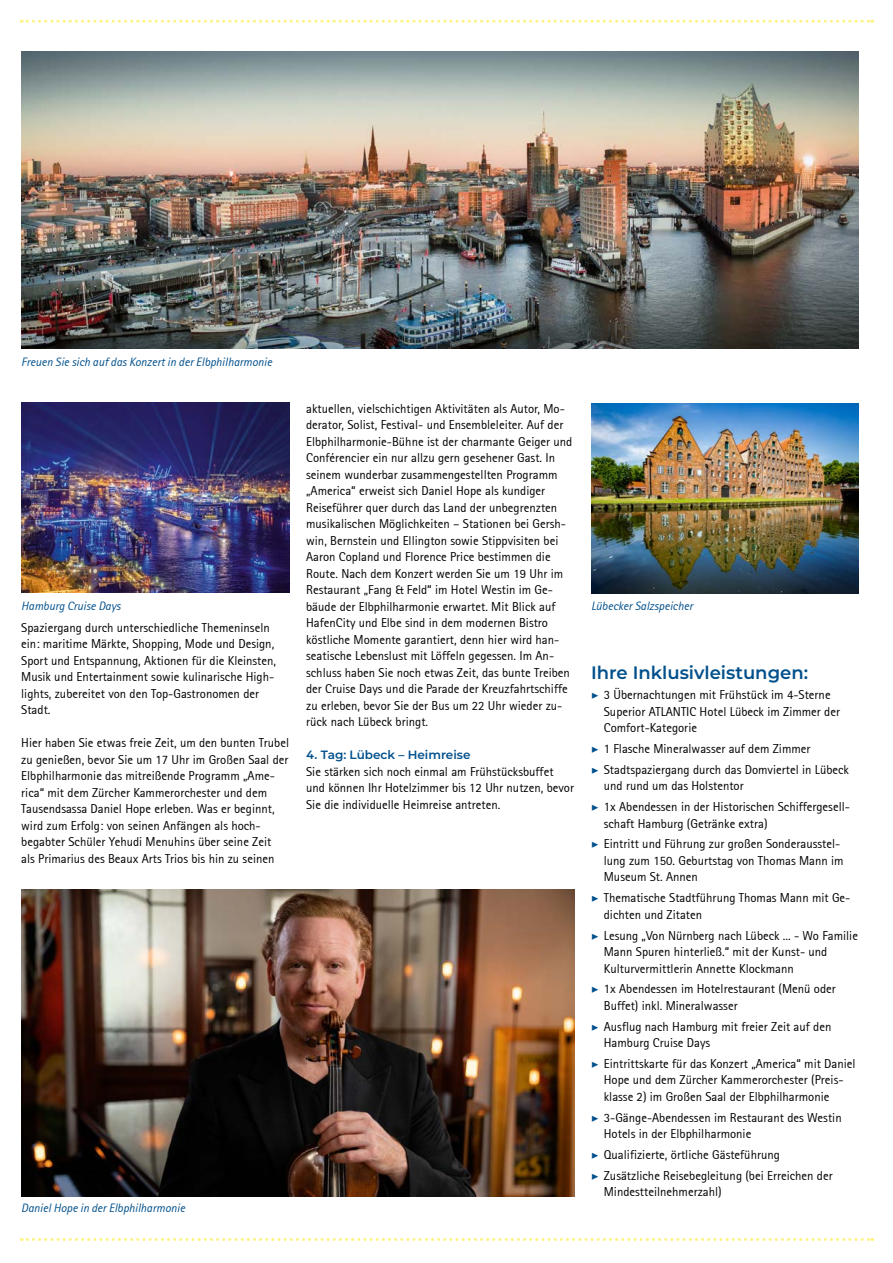
<style>
.page{position:relative;width:893px;height:1263px;background:#fff}
.page>*{position:absolute;margin:0;border:0;box-sizing:border-box;transform-origin:0 0}
.t1{font:600 18px "Montserrat";color:#00508c}
.t2{font:12.75px/16.5px "Rotis Sans Serif";color:#000}
.t3{font:italic 12px "Rotis Sans Serif";color:#00508c}
.t4{font:600 12px "Montserrat";color:#00508c}
.s1{font-family:"Minion Pro";font-weight:700;font-style:italic;color:#00508c}
</style>
<div class="page">
<svg style="left:21px;top:20px;width:852px;height:3px"></svg>
<svg style="left:21px;top:1238px;width:852px;height:3px"></svg>
<img style="left:21px;top:51px;width:838px;height:298px">
<img style="left:21px;top:403px;width:268px;height:189px">
<img style="left:21px;top:890px;width:553px;height:306px">
<img style="left:591px;top:404px;width:268px;height:190px">
<p class="t3" style="left:21px;top:354px;width:252px">Freuen Sie sich auf das Konzert in der Elbphilharmonie</p>
<p class="t3" style="left:21px;top:599px;width:101px">Hamburg Cruise Days</p>
<p class="t2" style="left:21px;top:619px;width:256px">Spaziergang durch unterschiedliche Themeninseln ein: maritime Märkte, Shopping, Mode und Design, Sport und Entspannung, Aktionen für die Kleinsten, Musik und Entertainment sowie kulinarische High&shy;lights, zubereitet von den Top-Gastronomen der Stadt.</p>
<p class="t2" style="left:21px;top:735px;width:269px">Hier haben Sie etwas freie Zeit, um den bunten Trubel zu genießen, bevor Sie um 17 Uhr im Großen Saal der Elbphilharmonie das mitreißende Programm „Ame&shy;rica“ mit dem Zürcher Kammerorchester und dem Tausendsassa Daniel Hope erleben. Was er beginnt, wird zum Erfolg: von seinen Anfängen als hoch&shy;begabter Schüler Yehudi Menuhins über seine Zeit<br>als Primarius des Beaux Arts Trios bis hin zu seinen</p>
<p class="t2" style="left:306px;top:400px;width:268px">aktuellen, vielschichtigen Aktivitäten als Autor, Mo&shy;derator, Solist, Festival- und Ensembleleiter. Auf der Elbphilharmonie-Bühne ist der charmante Geiger und Conférencier ein nur allzu gern gesehener Gast. In seinem wunderbar zusammengestellten Programm „America“ erweist sich Daniel Hope als kundiger Reiseführer quer durch das Land der unbegrenzten musikalischen Möglichkeiten – Stationen bei Gersh&shy;win, Bernstein und Ellington sowie Stippvisiten bei Aaron Copland und Florence Price bestimmen die Route. Nach dem Konzert werden Sie um 19 Uhr im Restaurant „Fang &amp; Feld“ im Hotel Westin im Ge&shy;bäude der Elbphilharmonie erwartet. Mit Blick auf HafenCity und Elbe sind in dem modernen Bistro köstliche Momente garantiert, denn hier wird han&shy;seatische Lebenslust mit Löffeln gegessen. Im An&shy;schluss haben Sie noch etwas Zeit, das bunte Treiben der Cruise Days und die Parade der Kreuzfahrtschiffe zu erleben, bevor Sie der Bus um 22 Uhr wieder zu&shy;rück nach Lübeck bringt.</p>
<p class="t4" style="left:306px;top:747px;width:166px">4. Tag: Lübeck – Heimreise</p>
<p class="t2" style="left:306px;top:763px;width:269px">Sie stärken sich noch einmal am Frühstücksbuffet und können Ihr Hotelzimmer bis 12 Uhr nutzen, bevor<br>Sie die individuelle Heimreise antreten.</p>
<p class="t3" style="left:21px;top:1201px;width:165px">Daniel Hope in der Elbphilharmonie</p>
<p class="t3" style="left:591px;top:599px;width:103px">Lübecker Salzspeicher</p>
<h1 class="t1" style="left:591px;top:659px;width:219px">Ihre Inklusivleistungen:</h1>
<p class="t2" style="left:604px;top:687px;width:238px;text-indent:-13px"><span class="s1">▶</span> 3 Übernachtungen mit Frühstück im 4-Sterne<br>Superior ATLANTIC Hotel Lübeck im Zimmer der<br>Comfort-Kategorie</p>
<p class="t2" style="left:591px;top:738px;width:259px;line-height:20.7px"><span class="s1">▶</span> 1 Flasche Mineralwasser auf dem Zimmer<br><span class="s1">▶</span> Stadtspaziergang durch das Domviertel in Lübeck</p>
<p class="t2" style="left:591px;top:776px;width:260px;line-height:20.7px;text-indent:13px">und rund um das Holstentor<br><span class="s1">▶</span> 1x Abendessen in der Historischen Schiffergesell-</p>
<p class="t2" style="left:591px;top:813px;width:251px;line-height:20.7px;text-indent:13px">schaft Hamburg (Getränke extra)<br><span class="s1">▶</span> Eintritt und Führung zur großen Sonderausstel-</p>
<p class="t2" style="left:604px;top:852px;width:241px">lung zum 150. Geburtstag von Thomas Mann im<br>Museum St. Annen</p>
<p class="t2" style="left:604px;top:889px;width:248px;text-indent:-13px"><span class="s1">▶</span> Thematische Stadtführung Thomas Mann mit Ge&shy;dichten und Zitaten</p>
<p class="t2" style="left:604px;top:927px;width:256px;text-indent:-13px"><span class="s1">▶</span> Lesung „Von Nürnberg nach Lübeck ... - Wo Familie<br>Mann Spuren hinterließ.“ mit der Kunst- und<br>Kulturvermittlerin Annette Klockmann</p>
<p class="t2" style="left:604px;top:980px;width:233px;text-indent:-13px"><span class="s1">▶</span> 1x Abendessen im Hotelrestaurant (Menü oder<br>Buffet) inkl. Mineralwasser</p>
<p class="t2" style="left:604px;top:1018px;width:229px;text-indent:-13px"><span class="s1">▶</span> Ausflug nach Hamburg mit freier Zeit auf den<br>Hamburg Cruise Days</p>
<p class="t2" style="left:604px;top:1055px;width:253px;text-indent:-13px"><span class="s1">▶</span> Eintrittskarte für das Konzert „America“ mit Daniel<br>Hope und dem Zürcher Kammerorchester (Preis&shy;klasse 2) im Großen Saal der Elbphilharmonie</p>
<p class="t2" style="left:604px;top:1109px;width:239px;text-indent:-13px"><span class="s1">▶</span> 3-Gänge-Abendessen im Restaurant des Westin<br>Hotels in der Elbphilharmonie</p>
<p class="t2" style="left:591px;top:1144px;width:243px;line-height:20.7px"><span class="s1">▶</span> Qualifizierte, örtliche Gästeführung<br><span class="s1">▶</span> Zusätzliche Reisebegleitung (bei Erreichen der</p>
<p class="t2" style="left:604px;top:1183px;width:120px">Mindestteilnehmerzahl)</p>
</div>
